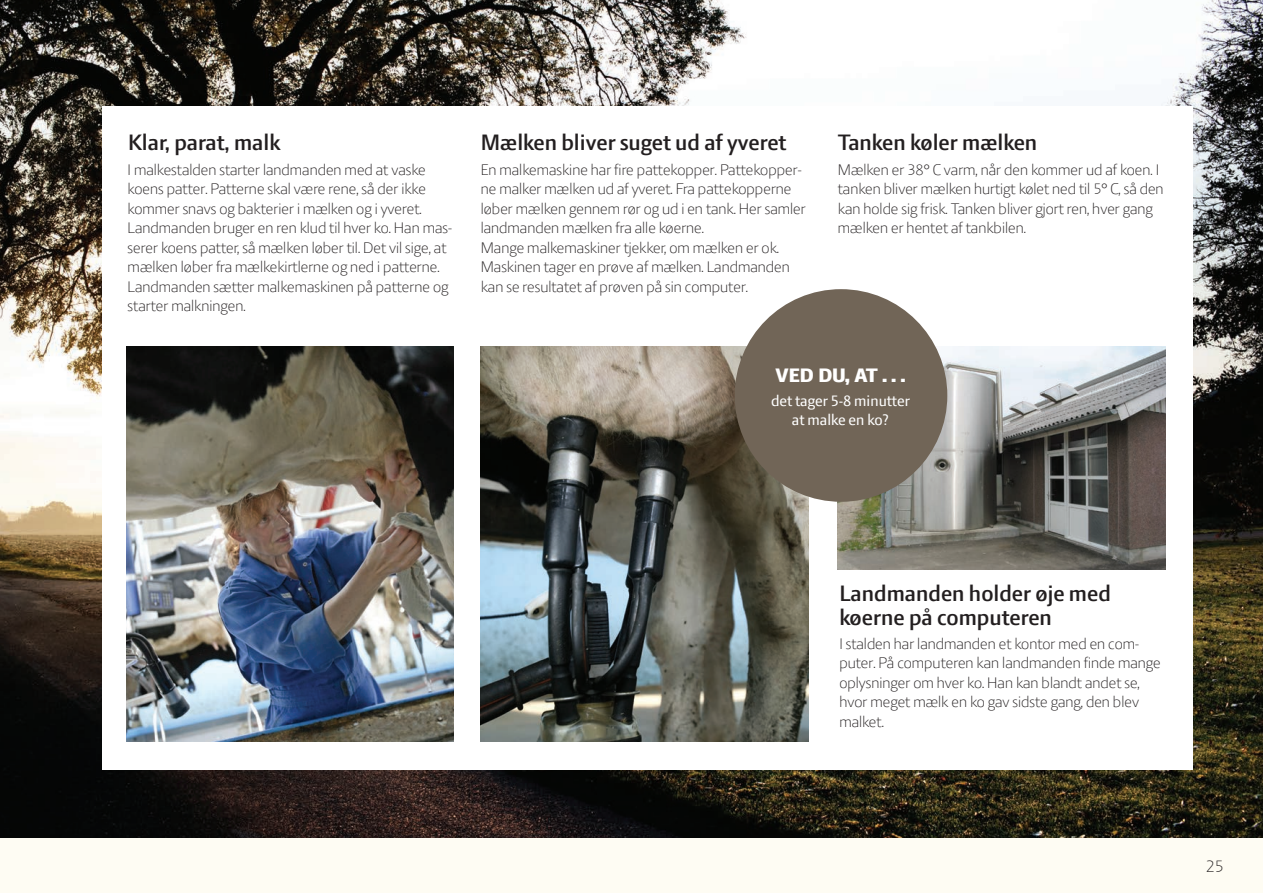
<style>
.page{position:relative;width:1263px;height:893px;background:#fefcf3}
.page>*{position:absolute;margin:0;border:0;box-sizing:border-box;transform-origin:0 0}
.t1{font:600 24px "LF Press Sans";color:#231f20}
.Brødtekst{font:800 21px "LF Press Sans";color:#fff}
.t2{font:300 18px "LF Press Sans";color:#231f20}
.Brødtekst-2{font:300 16.5px/19.5px "LF Press Sans";color:#231f20}
.Brødtekst_Ved_du_at{font:16.5px "LF Press Sans";color:#fff}
</style>
<div class="page">
<img style="left:0;top:0;width:1263px;height:838px">
<div style="left:102px;top:106px;width:1090px;height:664px;background:#fff"></div>
<img style="left:126px;top:347px;width:328px;height:394px">
<img style="left:481px;top:347px;width:327px;height:394px">
<img style="left:838px;top:347px;width:327px;height:222px">
<div style="left:735px;top:289px;width:212px;height:213px;background:#716557;border-radius:50%"></div>
<p class="t1" style="left:128px;top:128px;width:154px">Klar, parat, malk</p>
<p class="t1" style="left:481px;top:128px;width:307px">Mælken bliver suget ud af yveret</p>
<p class="t1" style="left:838px;top:128px;width:201px">Tanken køler mælken</p>
<p class="Brødtekst-2" style="left:128px;top:160px;width:326px">I malkestalden starter landmanden med at vaske koens patter. Patterne skal være rene, så der ikke kommer snavs og bakterier i mælken og i yveret.<br>Landmanden bruger en ren klud til hver ko. Han mas&shy;serer koens patter, så mælken løber til. Det vil sige, at mælken løber fra mælkekirtlerne og ned i patterne.<br>Landmanden sætter malkemaskinen på patterne og starter malkningen.</p>
<p class="Brødtekst-2" style="left:481px;top:160px;width:326px">En malkemaskine har fire pattekopper. Pattekopper&shy;ne malker mælken ud af yveret. Fra pattekopperne løber mælken gennem rør og ud i en tank. Her samler landmanden mælken fra alle køerne.</p>
<p class="Brødtekst-2" style="left:838px;top:160px;width:327px">Mælken er 38° C varm, når den kommer ud af koen. I tanken bliver mælken hurtigt kølet ned til 5° C, så den kan holde sig frisk. Tanken bliver gjort ren, hver gang mælken er hentet af tankbilen.</p>
<p class="Brødtekst-2" style="left:481px;top:238px;width:310px">Mange malkemaskiner tjekker, om mælken er ok.<br>Maskinen tager en prøve af mælken. Landmanden kan se resultatet af prøven på sin computer.</p>
<p class="Brødtekst" style="left:776px;top:363px;width:131px">VED DU, AT . . .</p>
<p class="Brødtekst_Ved_du_at" style="left:771px;top:391px;width:140px">det tager 5-8 minutter</p>
<p class="Brødtekst_Ved_du_at" style="left:792px;top:410px;width:98px">at malke en ko?</p>
<p class="t1" style="left:839px;top:579px;width:273px">Landmanden holder øje med</p>
<p class="t1" style="left:839px;top:603px;width:214px">køerne på computeren</p>
<p class="Brødtekst-2" style="left:839px;top:634px;width:301px">I stalden har landmanden et kontor med en com-</p>
<p class="Brødtekst-2" style="left:839px;top:653px;width:323px">puter. På computeren kan landmanden finde mange oplysninger om hver ko. Han kan blandt andet se, hvor meget mælk en ko gav sidste gang, den blev malket.</p>
<p class="t2" style="left:1206px;top:856px;width:19px">25</p>
</div>
